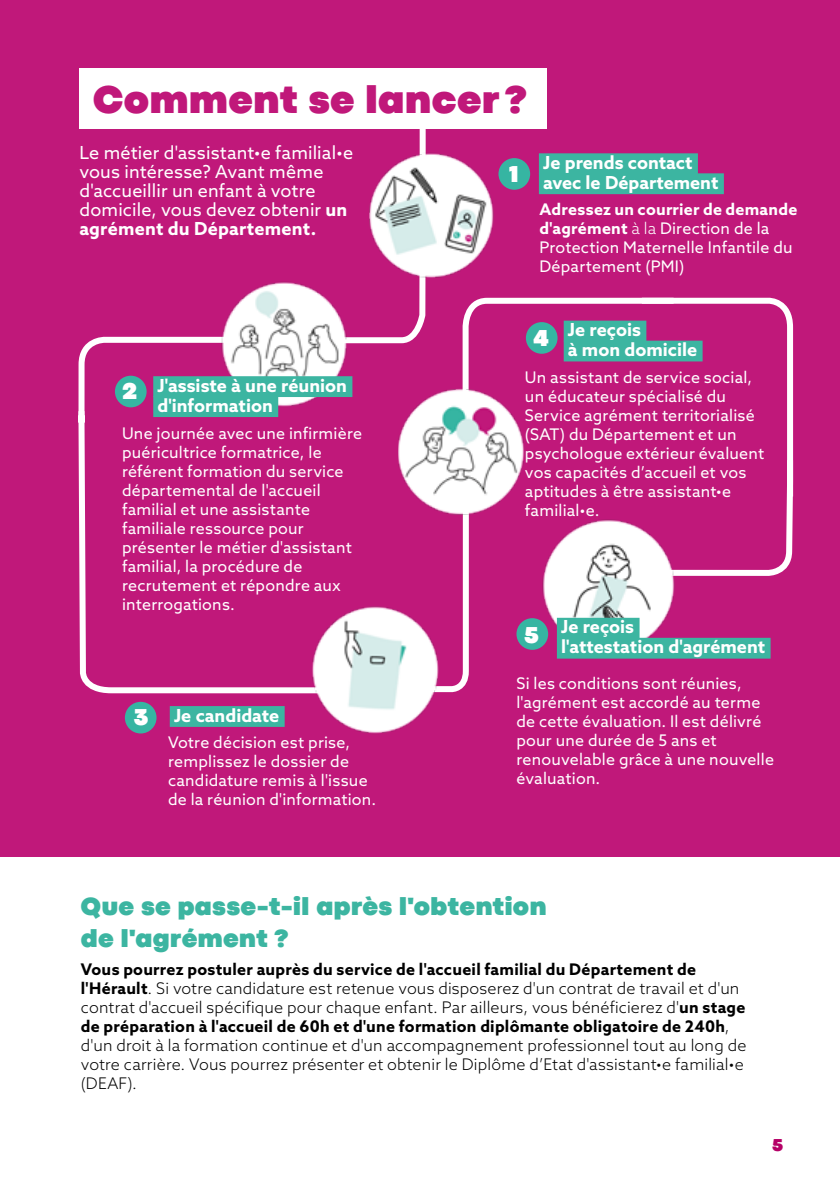
<style>
.page{position:relative;width:840px;height:1191px;background:#fff}
.page>*{position:absolute;margin:0;border:0;box-sizing:border-box;transform-origin:0 0}
.t1{font:900 40.4px "Codec Pro";letter-spacing:.01em;color:#c0187a}
.t2{font:900 26px/31.2px "Codec Pro";letter-spacing:.015em;color:#3cb5a1}
.t3{font:900 24px "Codec Pro";color:#fff}
.t4{font:18px/19px "Azo Sans";letter-spacing:.005em;color:#fff}
.t5{font:700 18px/20px "Azo Sans";color:#fff}
.t6{font:900 18px "Codec Pro";color:#b50067}
.t7{font:16px/19px "Azo Sans";letter-spacing:.015em;color:#fff}
.t8{font:300 16px/19px "Azo Sans";letter-spacing:.01em;color:#000}
.s1{font-weight:700}
.s2{font-weight:300}
</style>
<div class="page">
<div style="left:0;top:0;width:839px;height:856px;background:#c0187a"></div>
<svg style="left:462px;top:297px;width:173px;height:87px"></svg>
<svg style="left:75px;top:430px;width:195px;height:427px"></svg>
<svg style="left:270px;top:283px;width:158px;height:574px"></svg>
<svg style="left:78px;top:336px;width:143px;height:94px"></svg>
<svg style="left:333px;top:488px;width:136px;height:204px"></svg>
<div style="left:498px;top:158px;width:32px;height:32px;background:#36b5a2;border-radius:50%"></div>
<div style="left:419px;top:104px;width:6px;height:86px;background:#fff"></div>
<img style="left:369px;top:146px;width:125px;height:137px">
<div style="left:79px;top:69px;width:467px;height:60px;background:#fff"></div>
<img style="left:309px;top:601px;width:145px;height:142px">
<svg style="left:635px;top:297px;width:159px;height:279px"></svg>
<img style="left:398px;top:384px;width:127px;height:133px">
<div style="left:170px;top:706px;width:114px;height:21px;background:#3cb5a1"></div>
<div style="left:563px;top:321px;width:83px;height:20px;background:#3cb5a1"></div>
<div style="left:563px;top:341px;width:139px;height:20px;background:#3cb5a1"></div>
<img style="left:539px;top:510px;width:137px;height:139px">
<div style="left:556px;top:618px;width:83px;height:20px;background:#3cb5a1"></div>
<div style="left:556px;top:638px;width:214px;height:20px;background:#3cb5a1"></div>
<img style="left:221px;top:282px;width:125px;height:128px">
<div style="left:153px;top:376px;width:199px;height:21px;background:#3cb5a1"></div>
<div style="left:153px;top:396px;width:125px;height:21px;background:#3cb5a1"></div>
<div style="left:115px;top:376px;width:31px;height:31px;background:#36b5a2;border-radius:50%"></div>
<div style="left:125px;top:702px;width:31px;height:31px;background:#36b5a2;border-radius:50%"></div>
<div style="left:525px;top:322px;width:32px;height:32px;background:#36b5a2;border-radius:50%"></div>
<div style="left:516px;top:618px;width:32px;height:32px;background:#36b5a2;border-radius:50%"></div>
<div style="left:538px;top:153px;width:159px;height:21px;background:#3cb5a1"></div>
<div style="left:538px;top:173px;width:185px;height:21px;background:#3cb5a1"></div>
<h1 class="t1" style="left:93px;top:75px;width:435px">Comment se lancer ?</h1>
<p class="t4" style="left:79px;top:143px;width:275px">Le métier d'assistant•e familial•e vous intéresse? Avant même d'accueillir un enfant à votre domicile, vous devez obtenir <span class="s1">un agrément du Département.</span></p>
<h3 class="t3" style="left:508px;top:159px;width:11px">1</h3>
<p class="t5" style="left:543px;top:152px;width:177px">Je prends contact avec le Département</p>
<p class="t7" style="left:539px;top:200px;width:259px"><span class="s1">Adressez un courrier de demande d'agrément</span> <span class="s2">à la</span> Direction de la<br>Protection Maternelle Infantile du<br>Département (PMI)</p>
<p class="t5" style="left:157px;top:375px;width:191px">J'assiste à une réunion d'information</p>
<p class="t7" style="left:122px;top:424px;width:241px">Une journée avec une infirmière puéricultrice formatrice, le référent formation du service départemental de l'accueil familial et une assistante familiale ressource pour présenter le métier d'assistant familial, la procédure de recrutement et répondre aux interrogations.</p>
<h3 class="t3" style="left:123px;top:377px;width:16px">2</h3>
<h3 class="t3" style="left:134px;top:703px;width:16px">3</h3>
<p class="t5" style="left:174px;top:705px;width:107px">Je candidate</p>
<p class="t7" style="left:168px;top:732px;width:209px">Votre décision est prise, remplissez le dossier de candidature remis à l'issue de la réunion d'information.</p>
<h3 class="t3" style="left:533px;top:323px;width:17px">4</h3>
<p class="t5" style="left:567px;top:319px;width:131px">Je reçois<br>à mon domicile</p>
<p class="t7" style="left:524px;top:368px;width:241px">Un assistant de service social, un éducateur spécialisé du<br>Service agrément territorialisé (SAT) du Département et un psychologue extérieur évaluent vos capacités d’accueil et vos aptitudes à être assistant•e familial•e.</p>
<p class="t5" style="left:561px;top:616px;width:205px">Je reçois<br>l'attestation d'agrément</p>
<p class="t7" style="left:516px;top:673px;width:259px">Si les conditions sont réunies, l'agrément est accordé au terme de cette évaluation. Il est délivré pour une durée de 5 ans et renouvelable grâce à une nouvelle évaluation.</p>
<h3 class="t3" style="left:524px;top:621px;width:16px">5</h3>
<h2 class="t2" style="left:81px;top:890px;width:467px">Que se passe-t-il après l'obtention de l'agrément ?</h2>
<p class="t8" style="left:81px;top:959px;width:666px"><span class="s1">Vous pourrez postuler auprès du service de l'accueil familial du Département de l'Hérault</span>. Si votre candidature est retenue vous disposerez d'un contrat de travail et d'un contrat d'accueil spécifique pour chaque enfant. Par ailleurs, vous bénéficierez d'<span class="s1">un stage de préparation à l'accueil de 60h et d'une formation diplômante obligatoire de 240h</span>, d'un droit à la formation continue et d'un accompagnement professionnel tout au long de votre carrière. Vous pourrez présenter et obtenir le Diplôme d’Etat d'assistant•e familial•e (DEAF).</p>
<p class="t6" style="left:771px;top:1134px;width:12px">5</p>
</div>
